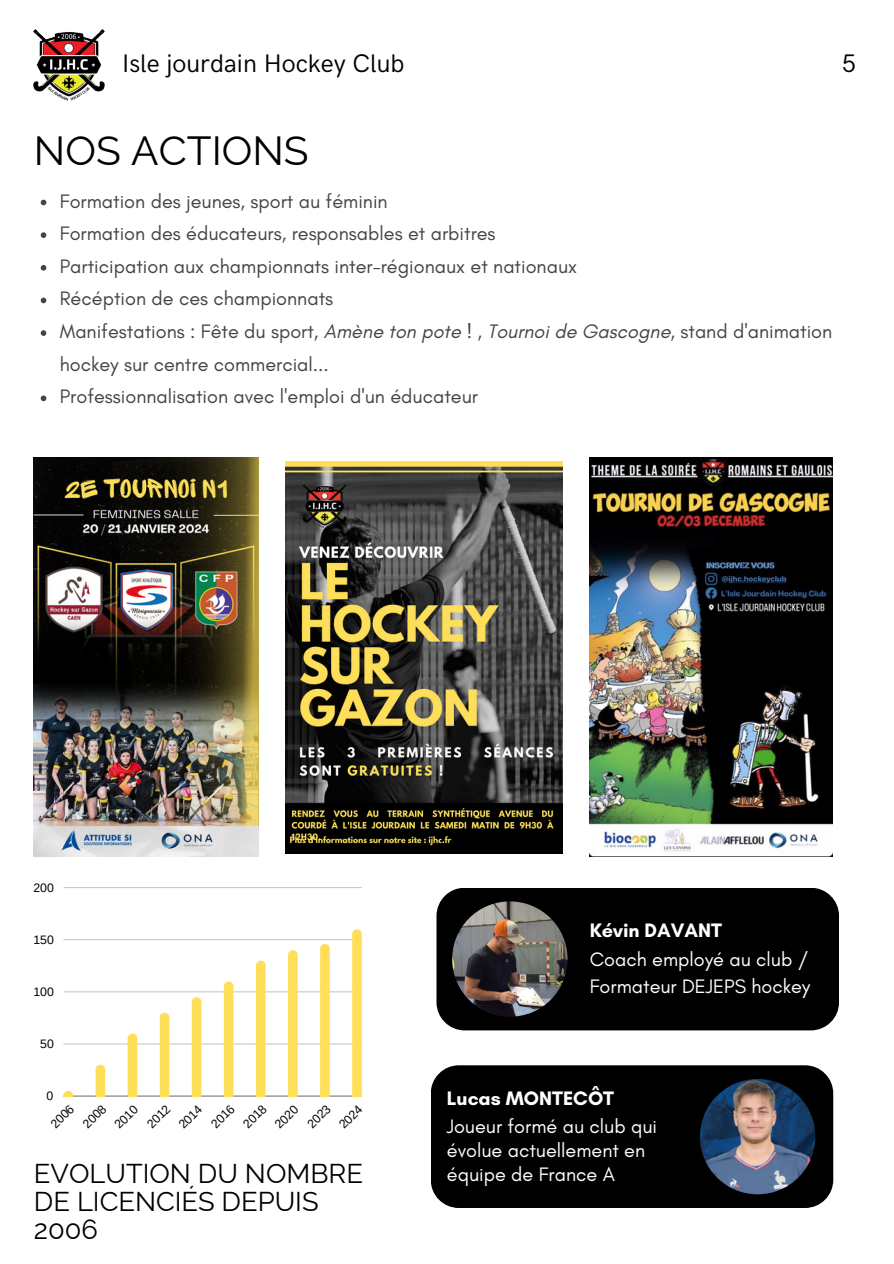
<style>
.page{position:relative;width:894px;height:1264px;background:#fff}
.page>*{position:absolute;margin:0;border:0;box-sizing:border-box;transform-origin:0 0}
.t1{font:40.8px "Raleway";color:#000}
.t2{font:27.3px/28.2px "Raleway";color:#000}
.t3{font:25.5px "HK Grotesk";color:#000}
.t4{font:19.8px/32.7px "Glacial Indifference";color:#444440}
.t5{font:19.8px/23.7px "Glacial Indifference";color:#fff}
.t6{font:700 19.8px "Glacial Indifference";color:#fff}
.t7{font:12.3px "Arimo";color:#000}
.s1{font-style:italic}
</style>
<div class="page">
<img style="left:34px;top:29px;width:71px;height:71px">
<img style="left:34px;top:458px;width:224px;height:398px">
<img style="left:285px;top:461px;width:277px;height:392px">
<img style="left:589px;top:458px;width:243px;height:398px">
<hr style="left:63px;top:1043px;width:299px;height:1px;background:#000">
<hr style="left:63px;top:991px;width:299px;height:1px;background:#000">
<hr style="left:63px;top:939px;width:299px;height:1px;background:#000">
<hr style="left:63px;top:887px;width:299px;height:1px;background:#000">
<hr style="left:63px;top:1095px;width:299px;height:1px;background:#000">
<svg style="left:63px;top:1090px;width:10px;height:6px"></svg>
<svg style="left:95px;top:1064px;width:10px;height:32px"></svg>
<svg style="left:128px;top:1033px;width:9px;height:63px"></svg>
<svg style="left:160px;top:1012px;width:9px;height:84px"></svg>
<svg style="left:192px;top:997px;width:9px;height:99px"></svg>
<svg style="left:224px;top:981px;width:9px;height:115px"></svg>
<svg style="left:256px;top:960px;width:9px;height:136px"></svg>
<svg style="left:288px;top:950px;width:9px;height:146px"></svg>
<svg style="left:320px;top:944px;width:9px;height:152px"></svg>
<svg style="left:352px;top:929px;width:10px;height:167px;background:#fedf60"></svg>
<div style="left:436px;top:887px;width:402px;height:143px;background:#000;border-radius:28px"></div>
<img style="left:452px;top:901px;width:115px;height:115px;border-radius:50%">
<svg style="left:41px;top:200px;width:5px;height:5px"></svg>
<svg style="left:41px;top:232px;width:5px;height:6px"></svg>
<svg style="left:41px;top:265px;width:5px;height:5px"></svg>
<svg style="left:41px;top:297px;width:5px;height:6px"></svg>
<svg style="left:41px;top:330px;width:5px;height:6px"></svg>
<svg style="left:41px;top:395px;width:5px;height:6px"></svg>
<div style="left:430px;top:1065px;width:403px;height:142px;background:#000;border-radius:28px"></div>
<img style="left:699px;top:1078px;width:116px;height:116px;border-radius:50%">
<p class="t3" style="left:122px;top:49px;width:284px">Isle jourdain Hockey Club</p>
<p class="t3" style="left:841px;top:49px;width:16px">5</p>
<p class="t1" style="left:34px;top:127px;width:276px">NOS ACTIONS</p>
<p class="t4" style="left:60px;top:184px;width:329px">Formation des jeunes, sport au féminin</p>
<p class="t4" style="left:60px;top:217px;width:437px">Formation des éducateurs, responsables et arbitres</p>
<p class="t4" style="left:60px;top:249px;width:518px">Participation aux championnats inter-régionaux et nationaux</p>
<p class="t4" style="left:60px;top:282px;width:275px">Récéption de ces championnats</p>
<p class="t4" style="left:60px;top:315px;width:773px">Manifestations : Fête du sport, <span class="s1">Amène ton pote !</span> , <span class="s1">Tournoi de Gascogne</span>, stand d'animation hockey sur centre commercial...</p>
<p class="t4" style="left:60px;top:380px;width:419px">Professionnalisation avec l'emploi d'un éducateur</p>
<p class="t7" style="left:33px;top:880px;width:22px">200</p>
<p class="t7" style="left:33px;top:932px;width:22px">150</p>
<p class="t7" style="left:33px;top:984px;width:22px">100</p>
<p class="t7" style="left:40px;top:1036px;width:15px">50</p>
<p class="t7" style="left:47px;top:1088px;width:8px">0</p>
<p class="t7" style="left:48px;top:1121px;width:29px;rotate:-45deg">2006</p>
<p class="t7" style="left:80px;top:1121px;width:29px;rotate:-45deg">2008</p>
<p class="t7" style="left:112px;top:1121px;width:29px;rotate:-45deg">2010</p>
<p class="t7" style="left:144px;top:1121px;width:29px;rotate:-45deg">2012</p>
<p class="t7" style="left:176px;top:1121px;width:29px;rotate:-45deg">2014</p>
<p class="t7" style="left:208px;top:1121px;width:29px;rotate:-45deg">2016</p>
<p class="t7" style="left:240px;top:1121px;width:29px;rotate:-45deg">2018</p>
<p class="t7" style="left:272px;top:1121px;width:29px;rotate:-45deg">2020</p>
<p class="t7" style="left:304px;top:1121px;width:29px;rotate:-45deg">2023</p>
<p class="t7" style="left:336px;top:1121px;width:29px;rotate:-45deg">2024</p>
<h2 class="t2" style="left:34px;top:1158px;width:330px">EVOLUTION DU NOMBRE<br>DE LICENCIÉS DEPUIS<br>2006</h2>
<p class="t6" style="left:589px;top:918px;width:134px">Kévin DAVANT</p>
<p class="t5" style="left:589px;top:945px;width:222px;line-height:27px">Coach employé au club /<br>Formateur DEJEPS hockey</p>
<p class="t6" style="left:446px;top:1086px;width:169px">Lucas MONTECÔT</p>
<p class="t5" style="left:446px;top:1114px;width:212px">Joueur formé au club qui évolue actuellement en équipe de France A</p>
</div>
